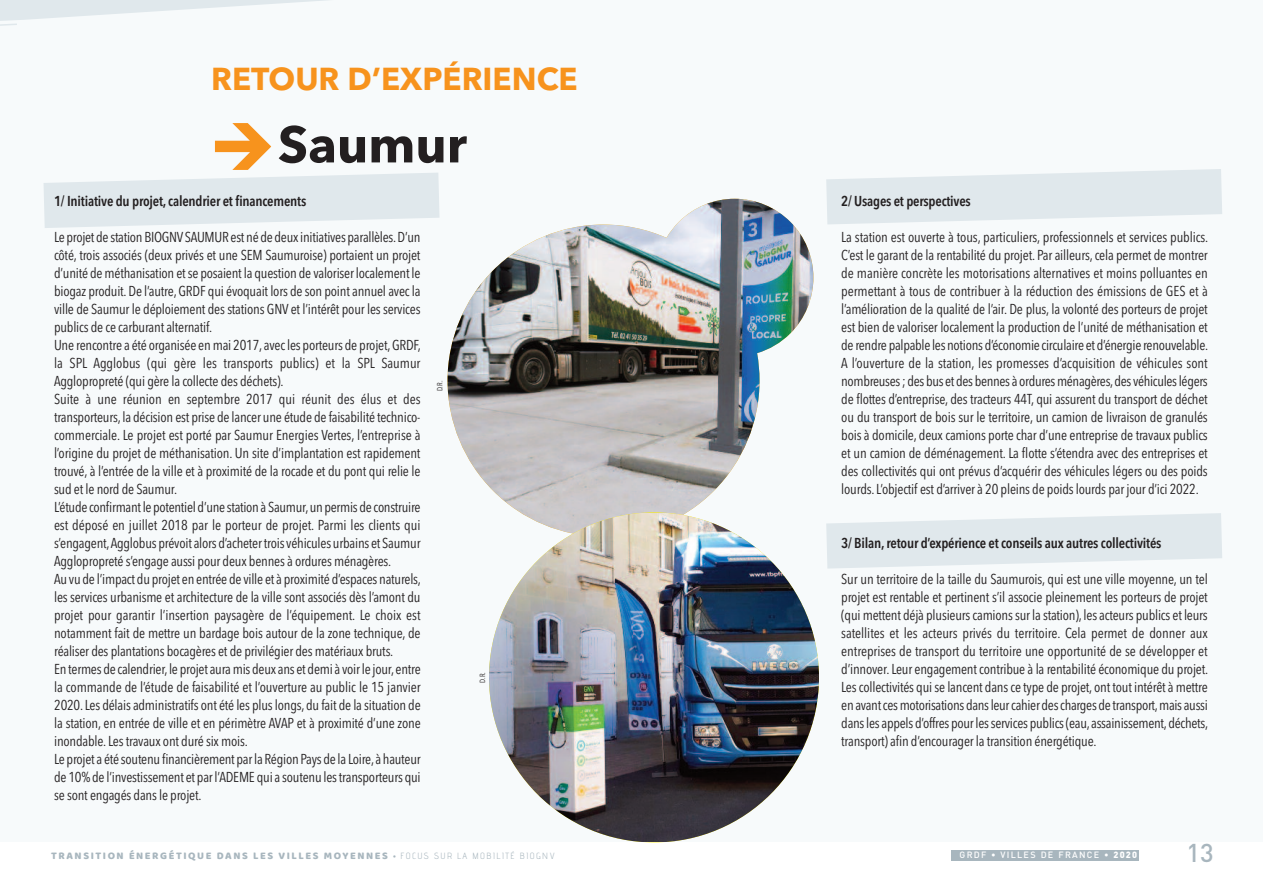
<style>
.page{position:relative;width:1263px;height:893px;background:#fff}
.page>*{position:absolute;margin:0;border:0;box-sizing:border-box;transform-origin:0 0}
.t1{font:700 51px "Avenir Next";color:#231f20}
.t2{font:700 31.5px "Avenir Next";color:#f7931d}
.t3{font:500 25.5px "DIN Pro";color:#a8b6be}
.t4{font:14.25px/18px "Avenir Next Condensed";letter-spacing:-.015em;color:#231f20;text-align:justify}
.t5{font:600 14.25px "Avenir Next Condensed";letter-spacing:-.015em;color:#231f20}
.t6{font:10.5px "Baloo";letter-spacing:.15em;color:#a8b6be}
.t7{font:500 9px "DIN Pro";letter-spacing:.145em;color:#fff}
.t8{font:7.5px "Avenir Next Condensed";color:#231f20}
.s1{font-family:"Travelcons";font-weight:400;font-size:54px;color:#f7931d}
.s2{font-size:9px}
.s3{font-family:"Advent Pro";font-size:9px}
.s4{font-weight:900}
</style>
<div class="page">
<div style="left:51px;top:0;width:1212px;height:842px;background:#f7fafb"></div>
<div style="left:0;top:0;width:358px;height:842px;background:#f7fafb"></div>
<div style="left:951px;top:850px;width:188px;height:10px;background:#a8b6be"></div>
<svg style="left:0;top:0;width:327px;height:21px;fill:#e2eaed"></svg>
<svg style="left:0;top:23px;width:17px;height:3px"></svg>
<svg style="left:44px;top:173px;width:395px;height:55px"></svg>
<svg style="left:826px;top:169px;width:396px;height:55px"></svg>
<svg style="left:826px;top:513px;width:396px;height:56px"></svg>
<img style="left:447px;top:199px;width:366px;height:336px">
<img style="left:489px;top:513px;width:330px;height:329px;border-radius:50%">
<h2 class="t2" style="left:211px;top:52px;width:368px">RETOUR D’EXPÉRIENCE</h2>
<h1 class="t1" style="left:211px;top:100px;width:257px"><span class="s1">1</span>Saumur</h1>
<p class="t5" style="left:54px;top:189px;width:254px">1/ Initiative du projet,calendrier et financements</p>
<p class="t4" style="left:54px;top:228px;width:368px;text-align:left">Le projet de station BIOGNVSAUMUR est né de deuxinitiatives parallèles.D’un côté, trois associés (deux privés et une SEM Saumuroise) portaient un projet d’unité de méthanisation et se posaient la question de valoriser localement le biogaz produit.De l’autre,GRDF qui évoquait lors de son point annuel avec la ville de Saumur le déploiement des stations GNV et l’intérêt pour les services publics de ce carburant alternatif.<br>Une rencontre a été organisée enmai 2017, avecles porteurs de projet,GRDF, la SPL Agglobus (qui gère les transports publics) et la SPL Saumur Agglopropreté (qui gère la collecte des déchets).<br>Suite à une réunion en septembre 2017 qui réunit des élus et des transporteurs, la décision est prise de lancer une étude de faisabilité technico&shy;commerciale. Le projet est porté par Saumur Energies Vertes, l’entreprise à l’origine du projet de méthanisation. Un site d’implantation est rapidement trouvé, à l’entrée de la ville et à proximité de la rocade et du pont qui relie le sud et le nord de Saumur.<br>L’étude confirmantle potentiel d’une station à Saumur,un permis de construire est déposé en juillet 2018 par le porteur de projet. Parmi les clients qui s’engagent,Agglobus prévoit alors d’achetertroisvéhicules urbains et Saumur Agglopropreté s’engage aussi pour deux bennes à ordures ménagères.<br>Au vu de l’impact du projet en entrée de ville et à proximité d’espaces naturels, les services urbanisme et architecture de la ville sont associés dès l’amont du projet pour garantir l’insertion paysagère de l’équipement. Le choix est notamment fait de mettre un bardage bois autour de la zone technique, de réaliser des plantations bocagères et de privilégier des matériaux bruts.<br>En termes de calendrier,le projet auramis deux ans et demi à voirle jour,entre la commande de l’étude de faisabilité et l’ouverture au public le 15 janvier 2020.Les délais administratifs ont été les plus longs, du fait de la situation de la station, en entrée de ville et en périmètre AVAP et à proximité d’une zone inondable.Les travaux ont duré six mois.<br>Le projet a été soutenu financièrement parla Région Pays de la Loire,à hauteur de 10%de l’investissement et parl’ADEME qui a soutenu lestransporteurs qui se sont engagés dans le projet.</p>
<p class="t8" style="left:433px;top:391px;width:12px;rotate:-90deg">D.R.</p>
<p class="t8" style="left:476px;top:683px;width:12px;rotate:-90deg">D.R.</p>
<p class="t5" style="left:841px;top:189px;width:131px">2/ Usages et perspectives</p>
<p class="t4" style="left:841px;top:228px;width:368px">La station est ouverte à tous, particuliers, professionnels et services publics.<br>C’est le garant de la rentabilité du projet. Par ailleurs,cela permet de montrer de manière concrète les motorisations alternatives et moins polluantes en permettant à tous de contribuer à la réduction des émissions de GES et à l’amélioration de la qualité de l’air. De plus, la volonté des porteurs de projet est bien de valoriser localement la production de l’unité de méthanisation et de rendre palpable les notions d’économie circulaire et d’énergie renouvelable.<br>A l’ouverture de la station, les promesses d’acquisition de véhicules sont nombreuses; des bus et des bennes à orduresménagères,desvéhiculeslégers de flottes d’entreprise, des tracteurs 44T, qui assurent du transport de déchet ou du transport de bois sur le territoire, un camion de livraison de granulés bois à domicile, deux camions porte char d’une entreprise de travaux publics et un camion de déménagement. La flotte s’étendra avec des entreprises et des collectivités qui ont prévus d’acquérir des véhicules légers ou des poids lourds.L’objectif est d’arriver à 20 pleins de poids lourds par jour d’ici 2022.</p>
<p class="t5" style="left:841px;top:531px;width:322px">3/ Bilan,retour d’expérience et conseils aux autres collectivités</p>
<p class="t4" style="left:841px;top:570px;width:368px">Sur un territoire de la taille du Saumurois, qui est une ville moyenne, un tel projet est rentable et pertinent s’il associe pleinement les porteurs de projet (qui mettent déjà plusieurs camions sur la station), les acteurs publics et leurs satellites et les acteurs privés du territoire. Cela permet de donner aux entreprises de transport du territoire une opportunité de se développer et d’innover.Leur engagement contribue à la rentabilité économique du projet.<br>Les collectivités qui se lancent dans ce type de projet, ont tout intérêt à mettre en avantcesmotorisations dansleurcahier descharges de transport,mais aussi dansles appels d’offres pourlesservices publics(eau,assainissement,déchets, transport) afin d’encourager la transition énergétique.</p>
<p class="t6" style="left:51px;top:849px;width:505px">TRANSITION ÉNERGÉTIQUE DANS LES VILLES MOYENNES <span class="s2">•</span> <span class="s3">FOCUS SUR LA MOBILITÉ BIOGNV</span></p>
<p class="t7" style="left:959px;top:852px;width:179px">GRDF • VILLES DE FRANCE • <span class="s4">2020</span></p>
<h3 class="t3" style="left:1186px;top:844px;width:29px">13</h3>
</div>
